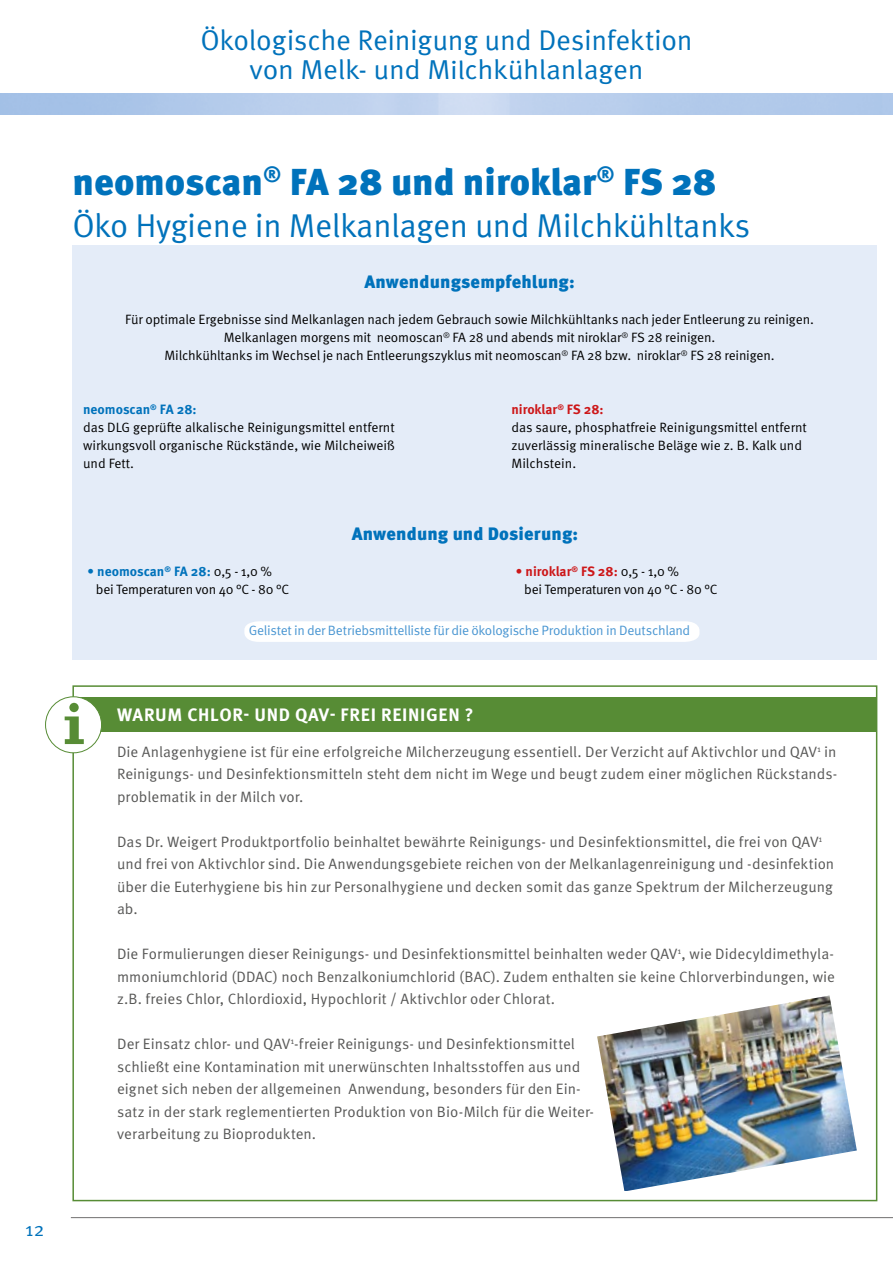
<style>
.page{position:relative;width:893px;height:1263px;background:#fff}
.page>*{position:absolute;margin:0;border:0;box-sizing:border-box;transform-origin:0 0}
.t1{font:900 37.5px "Meta Pro";color:#0072bb}
.t2{font:33px "Meta Pro";letter-spacing:-.015em;color:#0072bb}
.t3{font:28.5px "Meta Pro";letter-spacing:-.015em;color:#0072bb}
.t4{font:27.3px "Meta Pro";letter-spacing:-.01em;color:#0072bb;scale:1.04 1}
.t5{font:19.5px "Meta Pro";color:#0072bb}
.t6{font:900 18px "Meta Pro";letter-spacing:.01em;color:#0072bb}
.t7{font:700 18px "Meta Pro";letter-spacing:.035em;color:#fff}
.t8{font:15px/22.5px "Meta Pro";color:#575756;text-align:justify}
.t9{font:13.5px/18px "Meta Pro";letter-spacing:-.01em;color:#000}
.t10{font:13.5px "Meta Pro";letter-spacing:-.025em;color:#4a96d2}
.s1{font-size:25.65px}
.s2{font-weight:700;color:#0072bb}
.s3{font-weight:700;color:#cd1719}
.s4{font-weight:900;color:#0072bb}
.s5{font-weight:900;color:#cd1719}
</style>
<div class="page">
<hr style="left:71px;top:1217px;width:822px;height:1px;background:#706f6f">
<div style="left:72px;top:246px;width:805px;height:414px;background:#e4ecf8"></div>
<div style="left:73px;top:697px;width:804px;height:34px;background:#578c35"></div>
<div style="left:46px;top:697px;width:56px;height:56px;background:#fff;border-radius:50%"></div>
<div style="left:45px;top:696px;width:57px;height:57px;border:1px solid #578c35;border-radius:50%"></div>
<div style="left:69px;top:703px;width:10px;height:9px;background:#578c35;border-radius:50%"></div>
<svg style="left:65px;top:716px;width:19px;height:28px"></svg>
<img style="left:597px;top:995px;width:260px;height:196px">
<div style="left:244px;top:621px;width:455px;height:21px;background:#fff"></div>
<h3 class="t3" style="left:200px;top:19px;width:494px">Ökologische Reinigung und Desinfektion</h3>
<h3 class="t4" style="left:249px;top:48px;width:380px">von Melk- und M<span class="s1">il</span>chkühlanlagen</h3>
<h1 class="t1" style="left:72px;top:152px;width:646px">neomoscan<sup>®</sup> FA 28 und niroklar<sup>®</sup> FS 28</h1>
<h2 class="t2" style="left:72px;top:200px;width:679px">Öko Hygiene in Melkanlagen und Milchkühltanks</h2>
<p class="t6" style="left:364px;top:267px;width:212px">Anwendungsempfehlung:</p>
<p class="t9" style="left:125px;top:309px;width:690px;text-align:center">Für optimale Ergebnisse sind Melkanlagen nach jedem Gebrauch sowie Milchkühltanks nach jeder Entleerung zu reinigen.<br>Melkanlagen morgens mit neomoscan<sup>®</sup> FA 28 und abends mit niroklar<sup>®</sup> FS 28 reinigen.<br>Milchkühltanks im Wechsel je nach Entleerungszyklus mit neomoscan<sup>®</sup> FA 28 bzw. niroklar<sup>®</sup> FS 28 reinigen.</p>
<p class="t9" style="left:83px;top:399px;width:313px"><span class="s2">neomoscan</span><sup>®</sup> <span class="s2">FA 28:<br></span>das DLG geprüfte alkalische Reinigungsmittel entfernt wirkungsvoll organische Rückstände, wie Milcheiweiß und Fett.</p>
<p class="t9" style="left:511px;top:399px;width:297px"><span class="s3">niroklar</span><sup>®</sup> <span class="s3">FS 28:<br></span>das saure, phosphatfreie Reinigungsmittel entfernt zuverlässig mineralische Beläge wie z. B. Kalk und Milchstein.</p>
<p class="t9" style="left:96px;top:561px;width:195px;text-indent:-8px"><span class="s4">•</span> <span class="s2">neomoscan</span><sup>®</sup> <span class="s2">FA 28:</span> 0,5 - 1,0 % bei Temperaturen von 40 °C - 80 °C</p>
<p class="t6" style="left:352px;top:519px;width:228px">Anwendung und Dosierung:</p>
<p class="t9" style="left:524px;top:561px;width:195px;text-indent:-8px"><span class="s5">•</span> <span class="s3">niroklar</span><sup>®</sup> <span class="s3">FS 28:</span> 0,5 - 1,0 %<br>bei Temperaturen von 40 °C - 80 °C</p>
<p class="t10" style="left:249px;top:620px;width:443px">Gelistet in der Betriebsmittelliste für die ökologische Produktion in Deutschland</p>
<p class="t7" style="left:117px;top:700px;width:358px">WARUM CHLOR- UND QAV- FREI REINIGEN ?</p>
<p class="t8" style="left:117px;top:739px;width:722px">Die Anlagenhygiene ist für eine erfolgreiche Milcherzeugung essentiell. Der Verzicht auf Aktivchlor und QAV<sup>1</sup> in Reinigungs- und Desinfektionsmitteln steht dem nicht im Wege und beugt zudem einer möglichen Rückstands&shy;problematik in der Milch vor.</p>
<p class="t8" style="left:117px;top:829px;width:719px;text-align:left">Das Dr. Weigert Produktportfolio beinhaltet bewährte Reinigungs- und Desinfektionsmittel, die frei von QAV<sup>1 </sup>und frei von Aktivchlor sind. Die Anwendungsgebiete reichen von der Melkanlagenreinigung und -desinfektion über die Euterhygiene bis hin zur Personalhygiene und decken somit das ganze Spektrum der Milcherzeugung ab.</p>
<p class="t8" style="left:117px;top:942px;width:719px">Die Formulierungen dieser Reinigungs- und Desinfektionsmittel beinhalten weder QAV<sup>1</sup>, wie Didecyldimethyla&shy;mmoniumchlorid (DDAC) noch Benzalkoniumchlorid (BAC). Zudem enthalten sie keine Chlorverbindungen, wie z.B. freies Chlor, Chlordioxid, Hypochlorit / Aktivchlor oder Chlorat.</p>
<p class="t8" style="left:117px;top:1032px;width:479px;text-align:left">Der Einsatz chlor- und QAV<sup>1</sup>-freier Reinigungs- und Desinfektionsmittel schließt eine Kontamination mit unerwünschten Inhaltsstoffen aus und eignet sich neben der allgemeinen Anwendung, besonders für den Ein&shy;satz in der stark reglementierten Produktion von Bio-Milch für die Weiter&shy;verarbeitung zu Bioprodukten.</p>
<h3 class="t5" style="left:25px;top:1215px;width:21px">12</h3>
</div>
